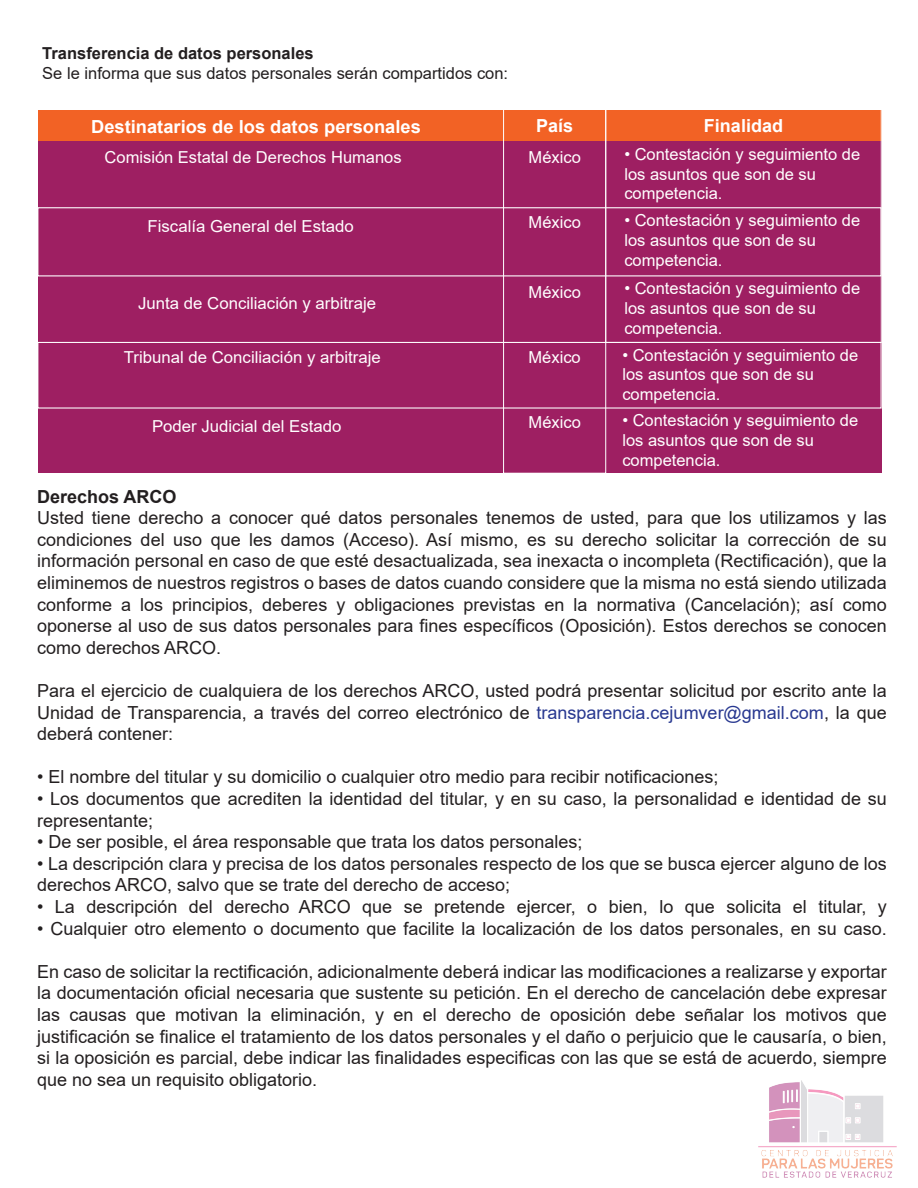
<style>
.page{position:relative;width:918px;height:1188px;background:#fff}
.page>*{position:absolute;margin:0;border:0;box-sizing:border-box;transform-origin:0 0}
.t1{font:18px/21.6px "Arial";color:#231f20;text-align:justify}
.t2{font:700 18px "Arial";color:#fff}
.t3{font:700 18px "Arial";color:#231f20}
.t4{font:16.5px/19.8px "Arial";color:#fff}
.t5{font:16.5px "Arial";color:#231f20}
.t6{font:700 16.5px "Arial";color:#231f20}
.s1{color:#283890}
</style>
<div class="page">
<img style="left:759px;top:1081px;width:137px;height:96px">
<div style="left:38px;top:141px;width:843px;height:332px;background:#9e1f62"></div>
<div style="left:38px;top:110px;width:843px;height:31px;background:#f26225"></div>
<div style="left:605px;top:108px;width:277px;height:235px;border:1px solid #fff"></div>
<div style="left:503px;top:108px;width:103px;height:365px;border:1px solid #fff"></div>
<div style="left:37px;top:207px;width:845px;height:69px;border:1px solid #fff"></div>
<div style="left:37px;top:342px;width:845px;height:67px;border:1px solid #fff"></div>
<p class="t6" style="left:42px;top:42px;width:273px">Transferencia de datos personales</p>
<p class="t5" style="left:42px;top:62px;width:467px">Se le informa que sus datos personales serán compartidos con:</p>
<p class="t2" style="left:91px;top:114px;width:331px">Destinatarios de los datos personales</p>
<p class="t2" style="left:536px;top:113px;width:39px">País</p>
<p class="t4" style="left:105px;top:147px;width:299px">Comisión Estatal de Derechos Humanos</p>
<p class="t4" style="left:529px;top:147px;width:54px">México</p>
<p class="t4" style="left:148px;top:216px;width:208px">Fiscalía General del Estado</p>
<p class="t4" style="left:529px;top:212px;width:54px">México</p>
<p class="t4" style="left:138px;top:293px;width:239px">Junta de Conciliación y arbitraje</p>
<p class="t4" style="left:529px;top:282px;width:54px">México</p>
<p class="t4" style="left:124px;top:347px;width:258px">Tribunal de Conciliación y arbitraje</p>
<p class="t4" style="left:529px;top:347px;width:54px">México</p>
<p class="t4" style="left:152px;top:417px;width:191px">Poder Judicial del Estado</p>
<p class="t4" style="left:529px;top:412px;width:54px">México</p>
<p class="t2" style="left:704px;top:113px;width:81px">Finalidad</p>
<p class="t4" style="left:624px;top:144px;width:237px">• Contestación y seguimiento de los asuntos que son de su competencia.</p>
<p class="t4" style="left:624px;top:210px;width:237px">• Contestación y seguimiento de los asuntos que son de su competencia.</p>
<p class="t4" style="left:624px;top:279px;width:237px">• Contestación y seguimiento de los asuntos que son de su competencia.</p>
<p class="t4" style="left:622px;top:345px;width:237px">• Contestación y seguimiento de los asuntos que son de su competencia.</p>
<p class="t4" style="left:622px;top:410px;width:237px">• Contestación y seguimiento de los asuntos que son de su competencia.</p>
<p class="t3" style="left:37px;top:484px;width:141px">Derechos ARCO</p>
<p class="t1" style="left:37px;top:507px;width:851px">Usted tiene derecho a conocer qué datos personales tenemos de usted, para que los utilizamos y las condiciones del uso que les damos (Acceso). Así mismo, es su derecho solicitar la corrección de su información personal en caso de que esté desactualizada, sea inexacta o incompleta (Rectificación), que la eliminemos de nuestros registros o bases de datos cuando considere que la misma no está siendo utilizada conforme a los principios, deberes y obligaciones previstas en la normativa (Cancelación); así como oponerse al uso de sus datos personales para fines específicos (Oposición). Estos derechos se conocen como derechos ARCO.</p>
<p class="t1" style="left:37px;top:680px;width:851px">Para el ejercicio de cualquiera de los derechos ARCO, usted podrá presentar solicitud por escrito ante la Unidad de Transparencia, a través del correo electrónico de <span class="s1">transparencia.cejumver@gmail.com</span>, la que deberá contener:</p>
<p class="t1" style="left:37px;top:766px;width:683px">• El nombre del titular y su domicilio o cualquier otro medio para recibir notificaciones;</p>
<p class="t1" style="left:37px;top:788px;width:851px">• Los documentos que acrediten la identidad del titular, y en su caso, la personalidad e identidad de su representante;</p>
<p class="t1" style="left:37px;top:831px;width:547px">• De ser posible, el área responsable que trata los datos personales;</p>
<p class="t1" style="left:37px;top:853px;width:851px">• La descripción clara y precisa de los datos personales respecto de los que se busca ejercer alguno de los derechos ARCO, salvo que se trate del derecho de acceso;</p>
<p class="t1" style="left:37px;top:896px;width:851px">• La descripción del derecho ARCO que se pretende ejercer, o bien, lo que solicita el titular, y</p>
<p class="t1" style="left:37px;top:917px;width:851px">• Cualquier otro elemento o documento que facilite la localización de los datos personales, en su caso.</p>
<p class="t1" style="left:37px;top:961px;width:851px">En caso de solicitar la rectificación, adicionalmente deberá indicar las modificaciones a realizarse y exportar la documentación oficial necesaria que sustente su petición. En el derecho de cancelación debe expresar las causas que motivan la eliminación, y en el derecho de oposición debe señalar los motivos que justificación se finalice el tratamiento de los datos personales y el daño o perjuicio que le causaría, o bien, si la oposición es parcial, debe indicar las finalidades especificas con las que se está de acuerdo, siempre que no sea un requisito obligatorio.</p>
</div>
